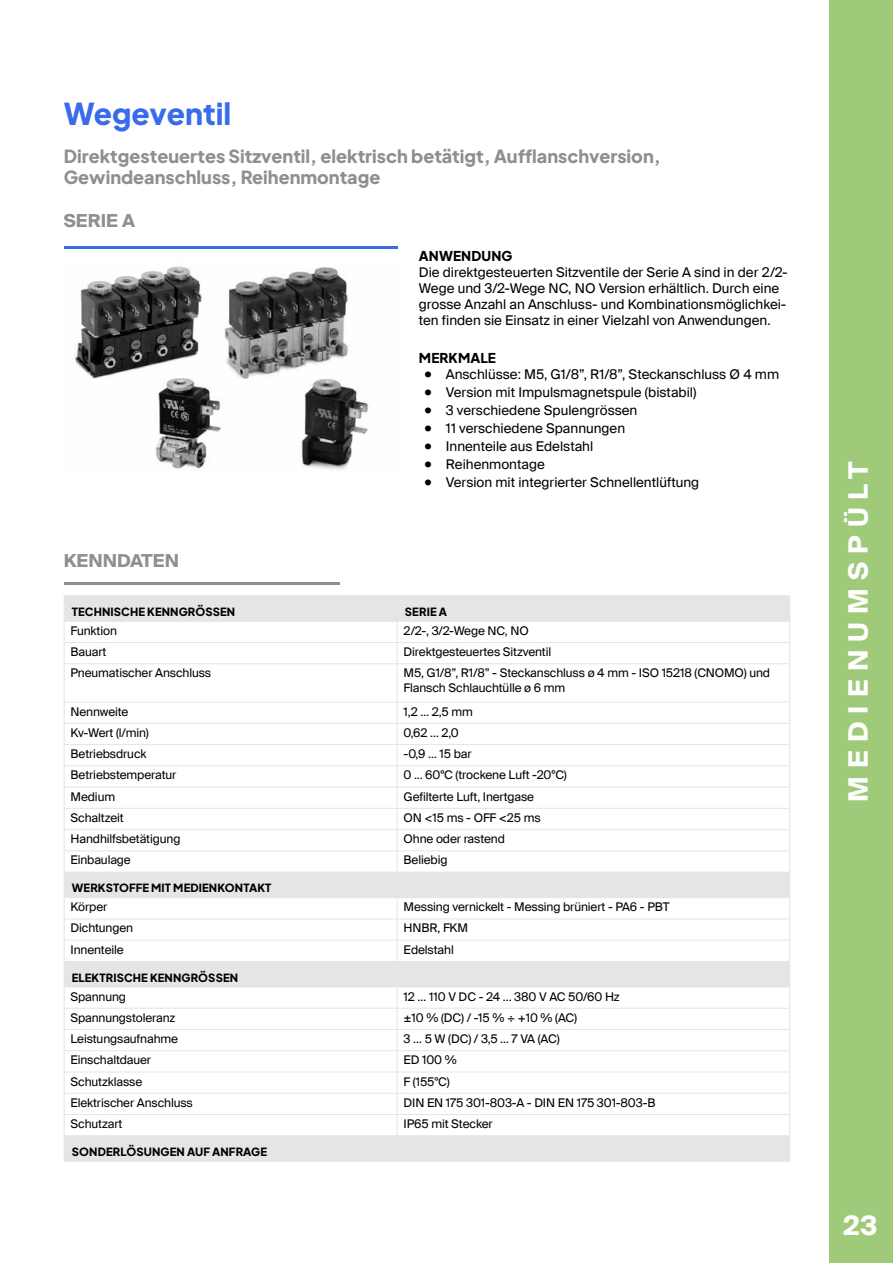
<style>
.page{position:relative;width:893px;height:1263px;background:#fff}
.page>*{position:absolute;margin:0;border:0;box-sizing:border-box;transform-origin:0 0}
.t1{font:800 30px "Plus Jakarta Sans";color:#396bea}
.t2{font:700 27px "Suisse Intl";letter-spacing:.3em;color:#fff}
.t3{font:800 18px/21px "Plus Jakarta Sans";color:#908f8f}
.t4{font:700 18px "Suisse Intl";color:#908f8f}
.t5{font:13.5px/16.2px "Suisse Intl";color:#000}
.t6{font:800 13.5px "Plus Jakarta Sans";letter-spacing:.01em;color:#000}
.t7{font:12px/14.4px "Suisse Intl";letter-spacing:-.01em;color:#000}
.t8{font:800 11.25px "Plus Jakarta Sans";letter-spacing:.01em;color:#000}
.s1{font-weight:600;font-size:16.5px}
</style>
<div class="page">
<div style="left:829px;top:0;width:64px;height:1263px;background:#9fca79"></div>
<hr style="left:64px;top:247px;width:334px;height:2px;background:#396bea">
<img style="left:74px;top:266px;width:295px;height:204px">
<hr style="left:64px;top:583px;width:275px;height:2px;background:#908f8f">
<svg style="left:65px;top:596px;width:724px;height:565px"></svg>
<hr style="left:64px;top:595px;width:333px;height:1px;background:#e6e4e4">
<hr style="left:397px;top:595px;width:393px;height:1px;background:#e6e4e4">
<hr style="left:64px;top:621px;width:333px;height:1px;background:#e6e4e4">
<hr style="left:397px;top:621px;width:393px;height:1px;background:#e6e4e4">
<hr style="left:64px;top:872px;width:333px;height:1px;background:#e6e4e4">
<hr style="left:397px;top:872px;width:393px;height:1px;background:#e6e4e4">
<hr style="left:64px;top:897px;width:333px;height:1px;background:#e6e4e4">
<hr style="left:397px;top:897px;width:393px;height:1px;background:#e6e4e4">
<hr style="left:64px;top:961px;width:333px;height:1px;background:#e6e4e4">
<hr style="left:397px;top:961px;width:393px;height:1px;background:#e6e4e4">
<hr style="left:64px;top:986px;width:333px;height:1px;background:#e6e4e4">
<hr style="left:397px;top:986px;width:393px;height:1px;background:#e6e4e4">
<hr style="left:64px;top:1135px;width:333px;height:1px;background:#e6e4e4">
<hr style="left:397px;top:1135px;width:393px;height:1px;background:#e6e4e4">
<hr style="left:64px;top:1161px;width:333px;height:1px;background:#e6e4e4">
<hr style="left:397px;top:1161px;width:393px;height:1px;background:#e6e4e4">
<hr style="left:64px;top:642px;width:333px;height:1px;background:#e6e4e4">
<svg style="left:64px;top:596px;width:1px;height:67px"></svg>
<hr style="left:397px;top:642px;width:393px;height:1px;background:#e6e4e4">
<svg style="left:397px;top:596px;width:1px;height:67px"></svg>
<svg style="left:789px;top:596px;width:1px;height:67px"></svg>
<hr style="left:64px;top:663px;width:333px;height:1px;background:#e6e4e4">
<hr style="left:64px;top:664px;width:1px;height:38px;background:#e6e4e4">
<hr style="left:397px;top:663px;width:393px;height:1px;background:#e6e4e4">
<hr style="left:397px;top:664px;width:1px;height:38px;background:#e6e4e4">
<hr style="left:789px;top:664px;width:1px;height:38px;background:#e6e4e4">
<hr style="left:64px;top:702px;width:333px;height:1px;background:#e6e4e4">
<hr style="left:397px;top:702px;width:393px;height:1px;background:#e6e4e4">
<hr style="left:64px;top:723px;width:333px;height:1px;background:#e6e4e4">
<hr style="left:397px;top:723px;width:393px;height:1px;background:#e6e4e4">
<hr style="left:64px;top:744px;width:333px;height:1px;background:#e6e4e4">
<hr style="left:397px;top:744px;width:393px;height:1px;background:#e6e4e4">
<hr style="left:64px;top:765px;width:333px;height:1px;background:#e6e4e4">
<hr style="left:397px;top:765px;width:393px;height:1px;background:#e6e4e4">
<hr style="left:64px;top:787px;width:333px;height:1px;background:#e6e4e4">
<hr style="left:397px;top:787px;width:393px;height:1px;background:#e6e4e4">
<hr style="left:64px;top:808px;width:333px;height:1px;background:#e6e4e4">
<hr style="left:397px;top:808px;width:393px;height:1px;background:#e6e4e4">
<hr style="left:64px;top:829px;width:333px;height:1px;background:#e6e4e4">
<hr style="left:397px;top:829px;width:393px;height:1px;background:#e6e4e4">
<hr style="left:64px;top:850px;width:333px;height:1px;background:#e6e4e4">
<hr style="left:397px;top:850px;width:393px;height:1px;background:#e6e4e4">
<hr style="left:64px;top:918px;width:333px;height:1px;background:#e6e4e4">
<hr style="left:397px;top:918px;width:393px;height:1px;background:#e6e4e4">
<hr style="left:64px;top:940px;width:333px;height:1px;background:#e6e4e4">
<hr style="left:397px;top:940px;width:393px;height:1px;background:#e6e4e4">
<hr style="left:64px;top:1008px;width:333px;height:1px;background:#e6e4e4">
<hr style="left:397px;top:1008px;width:393px;height:1px;background:#e6e4e4">
<hr style="left:64px;top:1029px;width:333px;height:1px;background:#e6e4e4">
<hr style="left:397px;top:1029px;width:393px;height:1px;background:#e6e4e4">
<hr style="left:64px;top:1050px;width:333px;height:1px;background:#e6e4e4">
<hr style="left:397px;top:1050px;width:393px;height:1px;background:#e6e4e4">
<hr style="left:64px;top:1071px;width:333px;height:1px;background:#e6e4e4">
<hr style="left:397px;top:1071px;width:393px;height:1px;background:#e6e4e4">
<hr style="left:64px;top:1093px;width:333px;height:1px;background:#e6e4e4">
<hr style="left:397px;top:1093px;width:393px;height:1px;background:#e6e4e4">
<hr style="left:64px;top:1114px;width:333px;height:1px;background:#e6e4e4">
<svg style="left:64px;top:703px;width:1px;height:458px"></svg>
<hr style="left:397px;top:1114px;width:393px;height:1px;background:#e6e4e4">
<svg style="left:397px;top:703px;width:1px;height:458px"></svg>
<svg style="left:789px;top:703px;width:1px;height:458px"></svg>
<h1 class="t1" style="left:64px;top:86px;width:169px">Wegeventil</h1>
<h3 class="t3" style="left:64px;top:143px;width:598px">Direktgesteuertes Sitzventil, elektrisch betätigt, Aufflanschversion,<br>Gewindeanschluss, Reihenmontage</h3>
<h3 class="t4" style="left:64px;top:210px;width:73px">SERIE A</h3>
<h3 class="t4" style="left:64px;top:550px;width:117px">KENNDATEN</h3>
<p class="t6" style="left:419px;top:243px;width:95px">ANWENDUNG</p>
<p class="t5" style="left:419px;top:264px;width:370px">Die direktgesteuerten Sitzventile der Serie A sind in der 2/2- Wege und 3/2-Wege NC, NO Version erhältlich. Durch eine grosse Anzahl an Anschluss- und Kombinationsmöglichkei&shy;ten finden sie Einsatz in einer Vielzahl von Anwendungen.</p>
<p class="t6" style="left:419px;top:346px;width:79px">MERKMALE</p>
<p class="t5" style="left:425px;top:367px;width:356px"><span class="s1">•</span> Anschlüsse: M5, G1/8”, R1/8”, Steckanschluss Ø 4 mm</p>
<p class="t5" style="left:425px;top:385px;width:273px"><span class="s1">•</span> Version mit Impulsmagnetspule (bistabil)</p>
<p class="t5" style="left:425px;top:402px;width:214px"><span class="s1">•</span> 3 verschiedene Spulengrössen</p>
<p class="t5" style="left:425px;top:420px;width:202px"><span class="s1">•</span> 11 verschiedene Spannungen</p>
<p class="t5" style="left:425px;top:438px;width:170px"><span class="s1">•</span> Innenteile aus Edelstahl</p>
<p class="t5" style="left:425px;top:456px;width:122px"><span class="s1">•</span> Reihenmontage</p>
<p class="t5" style="left:425px;top:474px;width:276px"><span class="s1">•</span> Version mit integrierter Schnellentlüftung</p>
<p class="t8" style="left:72px;top:601px;width:165px">TECHNISCHE KENNGRÖSSEN</p>
<p class="t8" style="left:405px;top:601px;width:44px">SERIE A</p>
<p class="t7" style="left:71px;top:623px;width:48px">Funktion</p>
<p class="t7" style="left:404px;top:623px;width:127px">2/2-, 3/2-Wege NC, NO</p>
<p class="t7" style="left:71px;top:645px;width:37px">Bauart</p>
<p class="t7" style="left:404px;top:645px;width:149px">Direktgesteuertes Sitzventil</p>
<p class="t7" style="left:71px;top:666px;width:142px">Pneumatischer Anschluss</p>
<p class="t7" style="left:404px;top:666px;width:368px">M5, G1/8”, R1/8” - Steckanschluss ø 4 mm - ISO 15218 (CNOMO) und<br>Flansch Schlauchtülle ø 6 mm</p>
<p class="t7" style="left:71px;top:704px;width:59px">Nennweite</p>
<p class="t7" style="left:404px;top:704px;width:71px">1,2 … 2,5 mm</p>
<p class="t7" style="left:71px;top:725px;width:80px">Kv-Wert (l/min)</p>
<p class="t7" style="left:404px;top:725px;width:57px">0,62 … 2,0</p>
<p class="t7" style="left:71px;top:747px;width:78px">Betriebsdruck</p>
<p class="t7" style="left:404px;top:747px;width:70px">-0,9 … 15 bar</p>
<p class="t7" style="left:71px;top:768px;width:107px">Betriebstemperatur</p>
<p class="t7" style="left:404px;top:768px;width:165px">0 ... 60°C (trockene Luft -20°C)</p>
<p class="t7" style="left:71px;top:789px;width:46px">Medium</p>
<p class="t7" style="left:404px;top:789px;width:132px">Gefilterte Luft, Inertgase</p>
<p class="t7" style="left:71px;top:810px;width:55px">Schaltzeit</p>
<p class="t7" style="left:404px;top:810px;width:139px">ON &lt;15 ms - OFF &lt;25 ms</p>
<p class="t7" style="left:71px;top:832px;width:111px">Handhilfsbetätigung</p>
<p class="t7" style="left:404px;top:832px;width:103px">Ohne oder rastend</p>
<p class="t7" style="left:71px;top:853px;width:62px">Einbaulage</p>
<p class="t7" style="left:404px;top:853px;width:45px">Beliebig</p>
<p class="t8" style="left:72px;top:878px;width:201px">WERKSTOFFE MIT MEDIENKONTAKT</p>
<p class="t7" style="left:71px;top:900px;width:39px">Körper</p>
<p class="t7" style="left:404px;top:900px;width:268px">Messing vernickelt - Messing brüniert - PA6 - PBT</p>
<p class="t7" style="left:71px;top:921px;width:64px">Dichtungen</p>
<p class="t7" style="left:404px;top:921px;width:66px">HNBR, FKM</p>
<p class="t7" style="left:71px;top:942px;width:55px">Innenteile</p>
<p class="t7" style="left:404px;top:942px;width:52px">Edelstahl</p>
<p class="t8" style="left:72px;top:967px;width:168px">ELEKTRISCHE KENNGRÖSSEN</p>
<p class="t7" style="left:71px;top:989px;width:57px">Spannung</p>
<p class="t7" style="left:404px;top:989px;width:218px">12 … 110 V DC - 24 … 380 V AC 50/60 Hz</p>
<p class="t7" style="left:71px;top:1010px;width:106px">Spannungstoleranz</p>
<p class="t7" style="left:404px;top:1010px;width:175px">±10 % (DC) / -15 % ÷ +10 % (AC)</p>
<p class="t7" style="left:71px;top:1032px;width:109px">Leistungsaufnahme</p>
<p class="t7" style="left:404px;top:1032px;width:158px">3 … 5 W (DC) / 3,5 … 7 VA (AC)</p>
<p class="t7" style="left:71px;top:1053px;width:82px">Einschaltdauer</p>
<p class="t7" style="left:404px;top:1053px;width:55px">ED 100 %</p>
<p class="t7" style="left:71px;top:1074px;width:73px">Schutzklasse</p>
<p class="t7" style="left:404px;top:1074px;width:48px">F (155°C)</p>
<p class="t7" style="left:71px;top:1095px;width:124px">Elektrischer Anschluss</p>
<p class="t7" style="left:404px;top:1095px;width:253px">DIN EN 175 301-803-A - DIN EN 175 301-803-B</p>
<p class="t7" style="left:71px;top:1117px;width:53px">Schutzart</p>
<p class="t7" style="left:404px;top:1117px;width:91px">IP65 mit Stecker</p>
<p class="t8" style="left:72px;top:1141px;width:197px">SONDERLÖSUNGEN AUF ANFRAGE</p>
<h2 class="t2" style="left:843px;top:802px;width:342px;rotate:-90deg">MEDIENUMSPÜLT</h2>
<h2 class="t2" style="left:843px;top:1210px;width:36px">23</h2>
</div>
